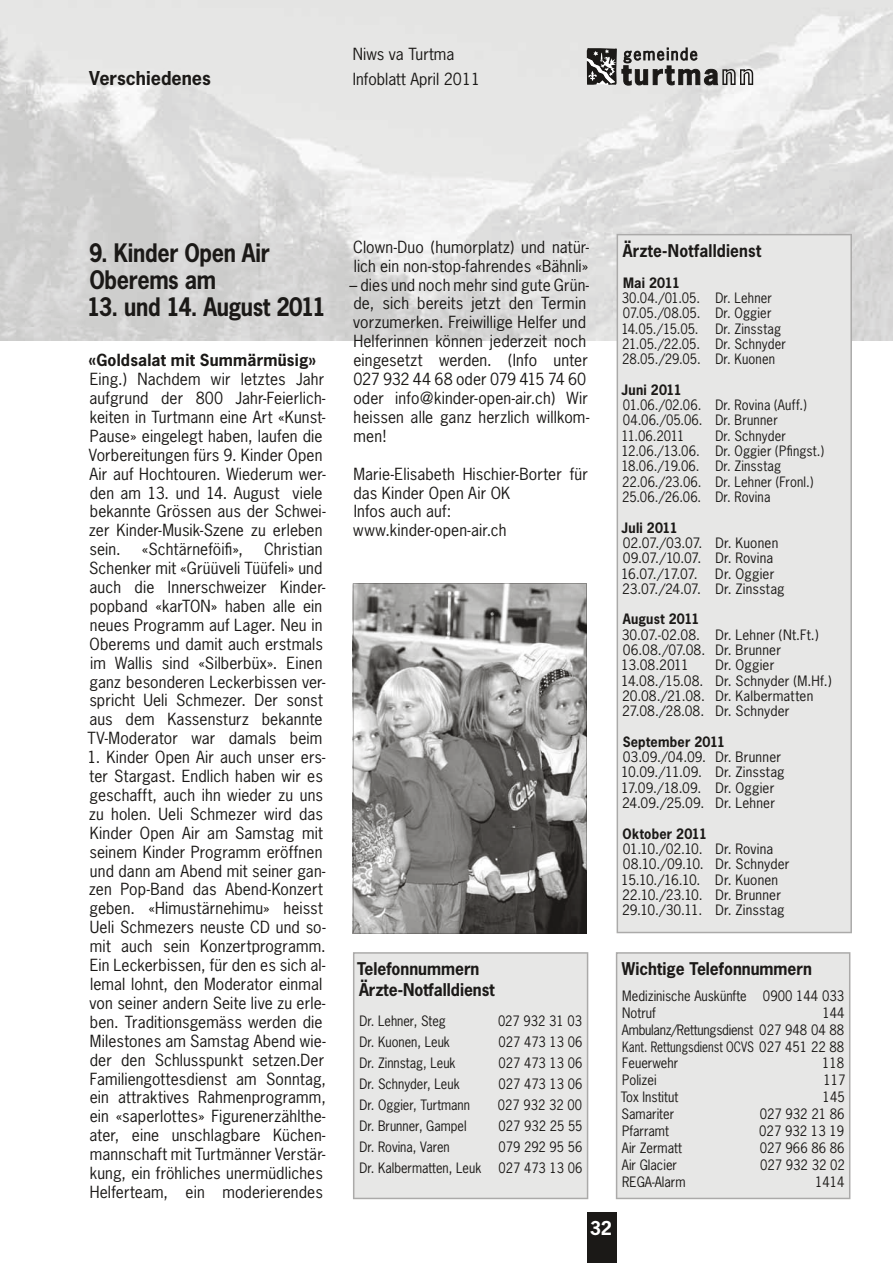
<style>
.page{position:relative;width:893px;height:1263px;background:#fff}
.page>*{position:absolute;margin:0;border:0;box-sizing:border-box;transform-origin:0 0}
.t1{font:700 24px/27px "News Gothic";letter-spacing:-.015em;color:#1b1917;scale:.9 1}
.t2{font:700 18px "News Gothic";color:#1b1917}
.t3{font:700 18px "News Gothic";color:#fff}
.t4{font:700 16.5px/21px "News Gothic";color:#1b1917;scale:.95 1}
.t5{font:700 16.5px "News Gothic";color:#1b1917;scale:.94 1}
.t6{font:15.75px/18.9px "News Gothic";letter-spacing:.01em;color:#1b1917}
.t7{font:700 15.75px "News Gothic";letter-spacing:.015em;color:#1b1917}
.t8{font:13.5px/15.3px "News Gothic";color:#1b1917;scale:.95 1}
.t9{font:13.5px/15.3px "News Gothic";color:#1b1917}
.t10{font:13.5px "News Gothic";color:#1b1917;scale:.94 1}
.t11{font:700 13.5px "News Gothic";letter-spacing:.015em;color:#1b1917;scale:.95 1}
</style>
<div class="page">
<img style="left:0;top:0;width:893px;height:340px">
<div style="left:587px;top:1212px;width:30px;height:51px;background:#1b1917"></div>
<svg style="left:353px;top:584px;width:234px;height:349px;background:#939190"></svg>
<div style="left:617px;top:234px;width:235px;height:699px;background:#e7e7e6"></div>
<div style="left:616px;top:952px;width:234px;height:247px;background:#e7e7e6"></div>
<div style="left:353px;top:952px;width:235px;height:247px;background:#e7e7e6"></div>
<svg style="left:587px;top:47px;width:166px;height:39px;background:#9a9a98"></svg>
<p class="t6" style="left:353px;top:44px;width:103px">Niws va Turtma</p>
<p class="t2" style="left:89px;top:67px;width:123px">Verschiedenes</p>
<p class="t6" style="left:353px;top:70px;width:129px">Infoblatt April 2011</p>
<h1 class="t1" style="left:89px;top:239px;width:202px">9. Kinder Open Air<br>Oberems am</h1>
<h1 class="t1" style="left:87px;top:293px;width:267px">13. und 14. August 2011</h1>
<p class="t7" style="left:89px;top:350px;width:229px">«Goldsalat mit Summärmüsig»</p>
<p class="t6" style="left:89px;top:370px;width:238px">Eing.) Nachdem wir letztes Jahr aufgrund der 800 Jahr-Feierlich&shy;keiten in Turtmann eine Art «Kunst-<br>Pause» eingelegt haben, laufen die<br>Vorbereitungen fürs 9. Kinder Open<br>Air auf Hochtouren. Wiederum wer&shy;den am 13. und 14. August viele bekannte Grössen aus der Schwei&shy;zer Kinder-Musik-Szene zu erleben sein.</p>
<p class="t6" style="left:87px;top:540px;width:240px;text-indent:177px">Christian<br>Schenker mit «Grüüveli Tüüfeli» und auch die Innerschweizer Kinder&shy;popband «karTON» haben alle ein neues Programm auf Lager. Neu in<br>Oberems und damit auch erstmals im Wallis sind «Silberbüx». Einen ganz besonderen Leckerbissen ver&shy;spricht Ueli Schmezer. Der sonst aus dem Kassensturz bekannte<br>TV-Moderator war damals beim</p>
<p class="t6" style="left:88px;top:748px;width:240px">1. Kinder Open Air auch unser ers&shy;ter Stargast. Endlich haben wir es geschafft, auch ihn wieder zu uns zu holen. Ueli Schmezer wird das Kinder Open Air am Samstag mit seinem Kinder Programm eröffnen und dann am Abend mit seiner gan&shy;zen Pop-Band das Abend-Konzert geben. «Himustärnehimu» heisst Ueli Schmezers neuste CD und so&shy;mit auch sein Konzertprogramm.<br>Ein Leckerbissen, für den es sich al&shy;lemal lohnt, den Moderator einmal von seiner andern Seite live zu erle&shy;ben. Traditionsgemäss werden die Milestones am Samstag Abend wie&shy;der den Schlusspunkt setzen.Der Familiengottesdienst am Sonntag, ein attraktives Rahmenprogramm, ein «saperlottes» Figurenerzählthe&shy;ater, eine unschlagbare Küchen&shy;mannschaft mit Turtmänner Verstär&shy;kung, ein fröhliches unermüdliches Helferteam, ein moderierendes</p>
<p class="t6" style="left:142px;top:540px;width:103px">«Schtärneföifi»,</p>
<p class="t6" style="left:353px;top:237px;width:237px">Clown-Duo (humorplatz) und natür&shy;lich ein non-stop-fahrendes «Bähnli»</p>
<p class="t6" style="left:349px;top:275px;width:241px">– dies und noch mehr sind gute Grün&shy;de, sich bereits jetzt den Termin vorzumerken. Freiwillige Helfer und<br>Helferinnen können jederzeit noch eingesetzt werden. (Info unter<br>027 932 44 68 oder 079 415 74 60 oder info@kinder-open-air.ch) Wir heissen alle ganz herzlich willkom&shy;men!</p>
<p class="t6" style="left:353px;top:464px;width:236px">Marie-Elisabeth Hischier-Borter für das Kinder Open Air OK<br>Infos auch auf: www.kinder-open-air.ch</p>
<p class="t5" style="left:623px;top:240px;width:149px">Ärzte-Notfalldienst</p>
<p class="t11" style="left:623px;top:274px;width:61px">Mai 2011</p>
<p class="t8" style="left:621px;top:290px;width:175px">30.04./01.05. Dr. Lehner<br>07.05./08.05. Dr. Oggier<br>14.05./15.05. Dr. Zinsstag<br>21.05./22.05. Dr. Schnyder<br>28.05./29.05. Dr. Kuonen</p>
<p class="t11" style="left:622px;top:381px;width:65px">Juni 2011</p>
<p class="t8" style="left:621px;top:397px;width:197px">01.06./02.06. Dr. Rovina (Auff.)<br>04.06./05.06. Dr. Brunner<br>11.06.2011</p>
<p class="t8" style="left:621px;top:428px;width:215px;text-indent:94px">Dr. Schnyder<br>12.06./13.06. Dr. Oggier (Pfingst.)<br>18.06./19.06. Dr. Zinsstag<br>22.06./23.06. Dr. Lehner (Fronl.)<br>25.06./26.06. Dr. Rovina</p>
<p class="t11" style="left:622px;top:518px;width:61px">Juli 2011</p>
<p class="t9" style="left:621px;top:535px;width:158px">02.07./03.07. Dr. Kuonen<br>09.07./10.07. Dr. Rovina<br>16.07./17.07.</p>
<p class="t9" style="left:622px;top:566px;width:164px;text-indent:93px">Dr. Oggier<br>23.07./24.07. Dr. Zinsstag</p>
<p class="t11" style="left:623px;top:610px;width:82px">August 2011</p>
<p class="t9" style="left:621px;top:627px;width:199px">30.07.-02.08. Dr. Lehner (Nt.Ft.)<br>06.08./07.08. Dr. Brunner<br>13.08.2011</p>
<p class="t9" style="left:621px;top:657px;width:212px;text-indent:94px">Dr. Oggier<br>14.08./15.08. Dr. Schnyder (M.Hf.)<br>20.08./21.08. Dr. Kalbermatten<br>27.08./28.08. Dr. Schnyder</p>
<p class="t11" style="left:623px;top:733px;width:109px">September 2011</p>
<p class="t9" style="left:621px;top:749px;width:165px">03.09./04.09. Dr. Brunner<br>10.09./11.09. Dr. Zinsstag<br>17.09./18.09. Dr. Oggier<br>24.09./25.09. Dr. Lehner</p>
<p class="t11" style="left:623px;top:825px;width:90px">Oktober 2011</p>
<p class="t9" style="left:621px;top:841px;width:170px">01.10./02.10. Dr. Rovina<br>08.10./09.10. Dr. Schnyder<br>15.10./16.10. Dr. Kuonen<br>22.10./23.10. Dr. Brunner<br>29.10./30.11. Dr. Zinsstag</p>
<p class="t4" style="left:357px;top:958px;width:146px">Telefonnummern<br>Ärzte-Notfalldienst</p>
<p class="t10" style="left:359px;top:1012px;width:94px">Dr. Lehner, Steg</p>
<p class="t10" style="left:498px;top:1012px;width:91px">027 932 31 03</p>
<p class="t10" style="left:359px;top:1033px;width:98px">Dr. Kuonen, Leuk</p>
<p class="t10" style="left:498px;top:1033px;width:91px">027 473 13 06</p>
<p class="t10" style="left:359px;top:1054px;width:104px">Dr. Zinnstag, Leuk</p>
<p class="t10" style="left:498px;top:1054px;width:91px">027 473 13 06</p>
<p class="t10" style="left:359px;top:1075px;width:108px">Dr. Schnyder, Leuk</p>
<p class="t10" style="left:498px;top:1075px;width:91px">027 473 13 06</p>
<p class="t10" style="left:359px;top:1096px;width:119px">Dr. Oggier, Turtmann</p>
<p class="t10" style="left:498px;top:1096px;width:91px">027 932 32 00</p>
<p class="t10" style="left:359px;top:1117px;width:116px">Dr. Brunner, Gampel</p>
<p class="t10" style="left:499px;top:1117px;width:91px">027 932 25 55</p>
<p class="t10" style="left:359px;top:1138px;width:98px">Dr. Rovina, Varen</p>
<p class="t10" style="left:498px;top:1138px;width:91px">079 292 95 56</p>
<p class="t10" style="left:359px;top:1159px;width:131px">Dr. Kalbermatten, Leuk</p>
<p class="t10" style="left:498px;top:1159px;width:91px">027 473 13 06</p>
<p class="t4" style="left:622px;top:958px;width:202px">Wichtige Telefonnummern</p>
<p class="t8" style="left:622px;top:987px;width:235px;line-height:16.8px">Medizinische Auskünfte 0900 144 033<br>Notruf</p>
<p class="t8" style="left:622px;top:1004px;width:236px;line-height:16.8px;text-align:justify;text-indent:201px">144<br>Ambulanz/Rettungsdienst 027 948 04 88<br>Kant. Rettungsdienst OCVS 027 451 22 88<br>Feuerwehr</p>
<p class="t8" style="left:822px;top:1055px;width:25px">118</p>
<p class="t8" style="left:622px;top:1072px;width:38px">Polizei</p>
<p class="t8" style="left:823px;top:1072px;width:25px">117</p>
<p class="t8" style="left:621px;top:1089px;width:62px">Tox Institut</p>
<p class="t8" style="left:823px;top:1089px;width:25px">145</p>
<p class="t8" style="left:622px;top:1106px;width:57px">Samariter</p>
<p class="t8" style="left:760px;top:1106px;width:91px">027 932 21 86</p>
<p class="t8" style="left:622px;top:1123px;width:51px">Pfarramt</p>
<p class="t8" style="left:759px;top:1123px;width:91px">027 932 13 19</p>
<p class="t8" style="left:622px;top:1140px;width:65px">Air Zermatt</p>
<p class="t8" style="left:760px;top:1140px;width:91px">027 966 86 86</p>
<p class="t8" style="left:622px;top:1157px;width:60px">Air Glacier</p>
<p class="t8" style="left:760px;top:1157px;width:91px">027 932 32 02</p>
<p class="t8" style="left:622px;top:1174px;width:68px">REGA-Alarm</p>
<p class="t8" style="left:815px;top:1174px;width:33px">1414</p>
<p class="t3" style="left:590px;top:1216px;width:24px">32</p>
</div>
